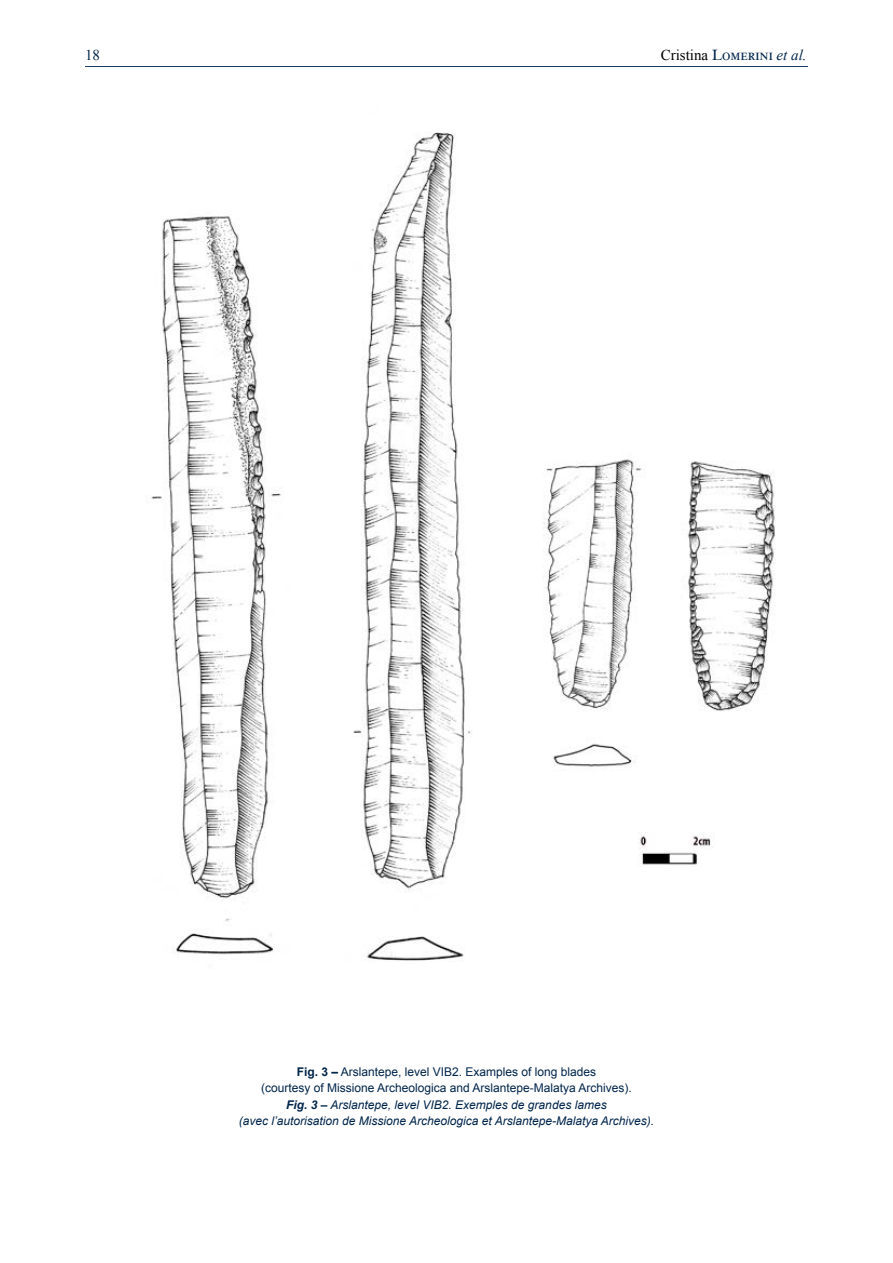
<style>
.page{position:relative;width:893px;height:1263px;background:#fff}
.page>*{position:absolute;margin:0;border:0;box-sizing:border-box;transform-origin:0 0}
.t1{font:15px "Times New Roman";color:#000}
.t2{font:15px "Times New Roman";color:#00254b}
.t3{font:italic 12px/16.5px "Arial";color:#00254b;text-align:center}
.s1{font-family:"Times Ten Roman SC";color:#00254b}
.s2{font-style:italic;color:#00254b}
.s3{font-weight:700;font-style:normal}
.s4{font-style:normal}
.s5{font-weight:700}
</style>
<div class="page">
<hr style="left:85px;top:66px;width:723px;height:1px;background:#00254b">
<img style="left:151px;top:132px;width:624px;height:829px">
<p class="t2" style="left:85px;top:45px;width:16px">18</p>
<p class="t1" style="left:661px;top:45px;width:147px">Cristina <span class="s1">Lomerini</span> <span class="s2">et al.</span></p>
<p class="t3" style="left:239px;top:1064px;width:417px"><span class="s3">Fig. 3 –</span> <span class="s4">Arslantepe, level VIB2. Examples of long blades<br>(courtesy of Missione Archeologica and Arslantepe-Malatya Archives).<br></span><span class="s5">Fig. 3 –</span> Arslantepe, level VIB2. Exemples de grandes lames<br>(avec l’autorisation de Missione Archeologica et Arslantepe-Malatya Archives).</p>
</div>
